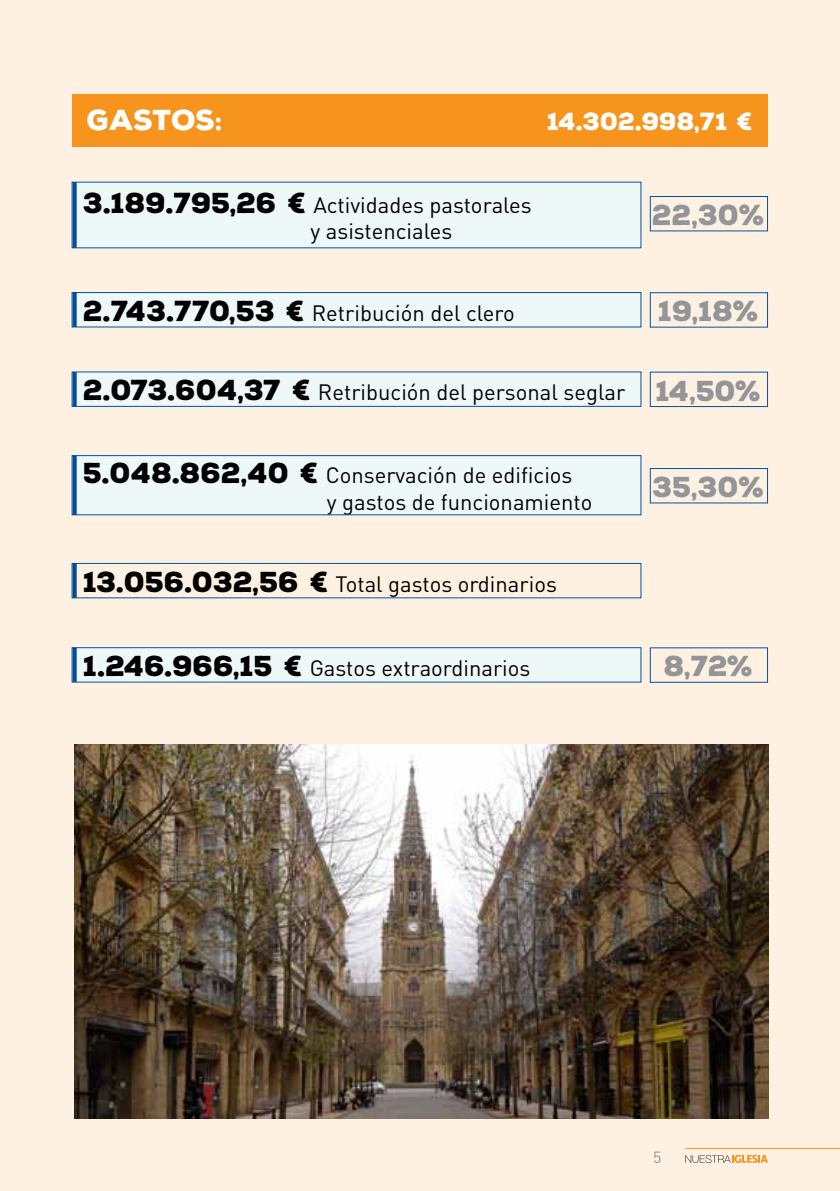
<style>
.page{position:relative;width:840px;height:1191px;background:#fff}
.page>*{position:absolute;margin:0;border:0;box-sizing:border-box;transform-origin:0 0}
.t1{font:900 28px "Nexa Rust Sans";color:#939598}
.t2{font:900 28px "Nexa Rust Sans";letter-spacing:-.02em;color:#fff}
.t3{font:900 24px "Nexa Rust Sans";color:#fff}
.t4{font:22px/26.4px "DIN Pro";color:#000}
.t5{font:16px "DIN Pro";color:#939598}
.s1{font-family:"Nexa Rust Sans";font-weight:900;font-size:28px}
</style>
<div class="page">
<div style="left:0;top:0;width:839px;height:1191px;background:#fff1e2"></div>
<div style="left:72px;top:94px;width:695px;height:53px;background:#f7941e"></div>
<img style="left:74px;top:745px;width:694px;height:373px">
<div style="left:649px;top:196px;width:118px;height:35px;border:1px solid #0251a3"></div>
<div style="left:649px;top:292px;width:118px;height:35px;border:1px solid #0251a3"></div>
<div style="left:649px;top:372px;width:118px;height:35px;border:1px solid #0251a3"></div>
<svg style="left:685px;top:1154px;width:82px;height:9px"></svg>
<div style="left:72px;top:182px;width:568px;height:66px;background:#eff8f9"></div>
<svg style="left:73px;top:182px;width:4px;height:66px"></svg>
<div style="left:72px;top:292px;width:568px;height:35px;background:#eff8f9"></div>
<div style="left:72px;top:292px;width:569px;height:35px;border:1px solid #0251a3"></div>
<svg style="left:73px;top:293px;width:4px;height:34px"></svg>
<div style="left:72px;top:372px;width:568px;height:34px;background:#eff8f9"></div>
<svg style="left:73px;top:372px;width:4px;height:34px"></svg>
<div style="left:649px;top:468px;width:118px;height:35px;border:1px solid #0251a3"></div>
<div style="left:72px;top:455px;width:568px;height:60px;background:#eff8f9"></div>
<div style="left:72px;top:455px;width:569px;height:60px;border:1px solid #0251a3"></div>
<svg style="left:73px;top:456px;width:4px;height:58px"></svg>
<div style="left:72px;top:563px;width:569px;height:35px;border:1px solid #0251a3"></div>
<svg style="left:73px;top:563px;width:4px;height:34px"></svg>
<div style="left:72px;top:647px;width:568px;height:35px;background:#eff8f9"></div>
<div style="left:72px;top:647px;width:569px;height:35px;border:1px solid #0251a3"></div>
<svg style="left:73px;top:648px;width:4px;height:34px"></svg>
<hr style="left:685px;top:1148px;width:154px;height:1px;background:#f7941e">
<p class="t2" style="left:87px;top:101px;width:137px">GASTOS:</p>
<p class="t3" style="left:547px;top:105px;width:207px">14.302.998,71 €</p>
<p class="t4" style="left:310px;top:191px;width:223px;text-indent:-227px"><span class="s1">3.189.795,26 €</span> Actividades pastorales y asistenciales</p>
<p class="t4" style="left:83px;top:299px;width:432px"><span class="s1">2.743.770,53 €</span> Retribución del clero</p>
<p class="t4" style="left:83px;top:378px;width:543px"><span class="s1">2.073.604,37 €</span> Retribución del personal seglar</p>
<p class="t4" style="left:327px;top:461px;width:267px;text-indent:-243px"><span class="s1">5.048.862,40 €</span> Conservación de edificios<br>y gastos de funcionamiento</p>
<p class="t4" style="left:83px;top:570px;width:474px"><span class="s1">13.056.032,56 €</span> Total gastos ordinarios</p>
<p class="t4" style="left:83px;top:654px;width:448px"><span class="s1">1.246.966,15 €</span> Gastos extraordinarios</p>
<p class="t1" style="left:652px;top:196px;width:114px">22,30%</p>
<p class="t1" style="left:658px;top:292px;width:102px">19,18%</p>
<p class="t1" style="left:655px;top:371px;width:107px">14,50%</p>
<p class="t1" style="left:652px;top:468px;width:113px">35,30%</p>
<p class="t1" style="left:663px;top:647px;width:91px">8,72%</p>
<p class="t5" style="left:652px;top:1146px;width:10px">5</p>
</div>
